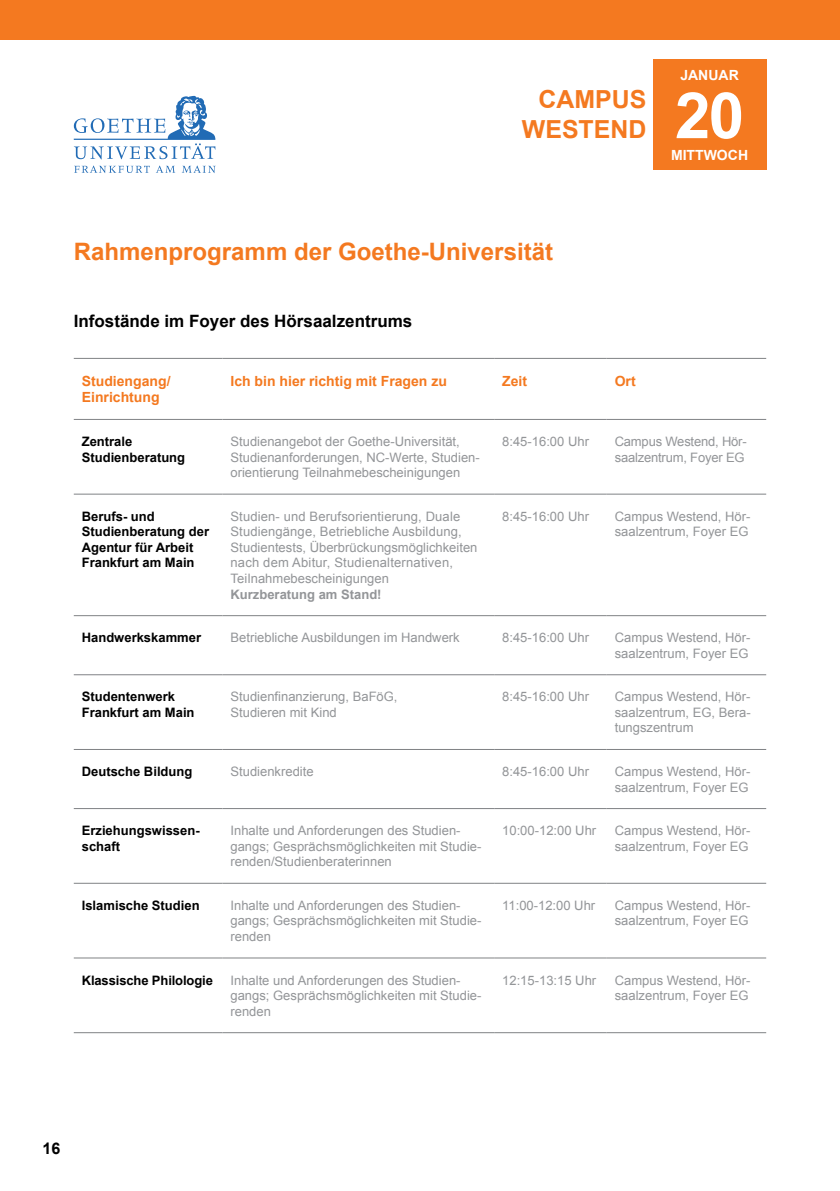
<style>
.page{position:relative;width:840px;height:1191px;background:#fff}
.page>*{position:absolute;margin:0;border:0;box-sizing:border-box;transform-origin:0 0}
.t1{font:700 64px "Arial";color:#fff}
.t2{font:700 24.8px/29.8px "Arial";color:#f47920}
.t3{font:700 24px "Arial";color:#f47920}
.t4{font:700 17px "Arial";color:#000}
.t5{font:700 16px "Arial";color:#000}
.t6{font:700 14px/16.8px "Arial";color:#f47920}
.t7{font:700 14px "Arial";color:#fff}
.t8{font:13px/15.6px "Arial";color:#939598}
.t9{font:700 13px/15.6px "Arial";color:#000}
.t10{font:700 13px "Arial";color:#939598}
</style>
<div class="page">
<div style="left:0;top:0;width:839px;height:40px;background:#f47920"></div>
<svg style="left:74px;top:96px;width:141px;height:63px"></svg>
<svg style="left:74px;top:166px;width:76px;height:7px"></svg>
<svg style="left:156px;top:166px;width:19px;height:7px"></svg>
<svg style="left:182px;top:166px;width:33px;height:7px"></svg>
<hr style="left:74px;top:493px;width:148px;height:1px;background:#808285">
<hr style="left:222px;top:493px;width:272px;height:1px;background:#808285">
<hr style="left:494px;top:493px;width:112px;height:1px;background:#808285">
<hr style="left:606px;top:493px;width:159px;height:1px;background:#808285">
<hr style="left:74px;top:615px;width:148px;height:1px;background:#808285">
<hr style="left:222px;top:615px;width:272px;height:1px;background:#808285">
<hr style="left:494px;top:615px;width:112px;height:1px;background:#808285">
<hr style="left:606px;top:615px;width:159px;height:1px;background:#808285">
<hr style="left:74px;top:674px;width:148px;height:1px;background:#808285">
<hr style="left:222px;top:674px;width:272px;height:1px;background:#808285">
<hr style="left:494px;top:674px;width:112px;height:1px;background:#808285">
<hr style="left:606px;top:674px;width:159px;height:1px;background:#808285">
<hr style="left:74px;top:749px;width:148px;height:1px;background:#808285">
<hr style="left:222px;top:749px;width:272px;height:1px;background:#808285">
<hr style="left:494px;top:749px;width:112px;height:1px;background:#808285">
<hr style="left:606px;top:749px;width:159px;height:1px;background:#808285">
<hr style="left:74px;top:808px;width:148px;height:1px;background:#808285">
<hr style="left:222px;top:808px;width:272px;height:1px;background:#808285">
<hr style="left:494px;top:808px;width:112px;height:1px;background:#808285">
<hr style="left:606px;top:808px;width:159px;height:1px;background:#808285">
<hr style="left:74px;top:882px;width:148px;height:1px;background:#808285">
<hr style="left:222px;top:882px;width:272px;height:1px;background:#808285">
<hr style="left:494px;top:882px;width:112px;height:1px;background:#808285">
<hr style="left:606px;top:882px;width:159px;height:1px;background:#808285">
<hr style="left:74px;top:957px;width:148px;height:1px;background:#808285">
<hr style="left:222px;top:957px;width:272px;height:1px;background:#808285">
<hr style="left:494px;top:957px;width:112px;height:1px;background:#808285">
<hr style="left:606px;top:957px;width:159px;height:1px;background:#808285">
<hr style="left:74px;top:1032px;width:148px;height:1px;background:#808285">
<hr style="left:222px;top:1032px;width:272px;height:1px;background:#808285">
<hr style="left:494px;top:1032px;width:112px;height:1px;background:#808285">
<hr style="left:606px;top:1032px;width:159px;height:1px;background:#808285">
<hr style="left:74px;top:358px;width:148px;height:1px;background:#808285">
<hr style="left:222px;top:358px;width:272px;height:1px;background:#808285">
<hr style="left:494px;top:358px;width:112px;height:1px;background:#808285">
<hr style="left:606px;top:358px;width:159px;height:1px;background:#808285">
<hr style="left:74px;top:419px;width:148px;height:1px;background:#808285">
<hr style="left:222px;top:419px;width:272px;height:1px;background:#808285">
<hr style="left:494px;top:419px;width:112px;height:1px;background:#808285">
<hr style="left:606px;top:419px;width:159px;height:1px;background:#808285">
<div style="left:652px;top:60px;width:113px;height:110px;background:#f47920"></div>
<h2 class="t2" style="left:521px;top:85px;width:54px;text-indent:17px">Campus<br>Westend</h2>
<p class="t7" style="left:680px;top:66px;width:60px">JANUAR</p>
<h1 class="t1" style="left:674px;top:73px;width:71px">20</h1>
<p class="t7" style="left:670px;top:146px;width:78px">MITTWOCH</p>
<h3 class="t3" style="left:74px;top:235px;width:480px">Rahmenprogramm der Goethe-Universität</h3>
<h3 class="t4" style="left:74px;top:310px;width:340px">Infostände im Foyer des Hörsaalzentrums</h3>
<p class="t6" style="left:82px;top:373px;width:90px">Studiengang/<br>Einrichtung</p>
<p class="t6" style="left:230px;top:373px;width:218px">Ich bin hier richtig mit Fragen zu</p>
<p class="t6" style="left:502px;top:373px;width:26px">Zeit</p>
<p class="t6" style="left:614px;top:373px;width:22px">Ort</p>
<p class="t9" style="left:82px;top:434px;width:105px">Zentrale<br>Studienberatung</p>
<p class="t8" style="left:230px;top:434px;width:251px">Studienangebot der Goethe-Universität,<br>Studienanforderungen, NC-Werte, Studien&shy;orientierung Teilnahmebescheinigungen</p>
<p class="t8" style="left:502px;top:434px;width:88px">8:45-16:00 Uhr</p>
<p class="t8" style="left:614px;top:434px;width:133px">Campus Westend, Hör&shy;saalzentrum, Foyer EG</p>
<p class="t9" style="left:82px;top:508px;width:129px">Berufs- und<br>Studienberatung der<br>Agentur für Arbeit<br>Frankfurt am Main</p>
<p class="t8" style="left:230px;top:508px;width:248px">Studien- und Berufsorientierung, Duale Studiengänge, Betriebliche Ausbildung, Studientests, Überbrückungsmöglichkeiten nach dem Abitur, Studienalternativen, Teilnahmebescheinigungen</p>
<p class="t10" style="left:230px;top:585px;width:152px">Kurzberatung am Stand!</p>
<p class="t8" style="left:502px;top:508px;width:88px">8:45-16:00 Uhr</p>
<p class="t8" style="left:614px;top:508px;width:137px">Campus Westend, Hör&shy;saalzentrum, Foyer EG</p>
<p class="t9" style="left:82px;top:630px;width:121px">Handwerkskammer</p>
<p class="t8" style="left:230px;top:630px;width:231px">Betriebliche Ausbildungen im Handwerk</p>
<p class="t8" style="left:502px;top:630px;width:88px">8:45-16:00 Uhr</p>
<p class="t8" style="left:614px;top:630px;width:137px">Campus Westend, Hör&shy;saalzentrum, Foyer EG</p>
<p class="t9" style="left:82px;top:689px;width:114px">Studentenwerk<br>Frankfurt am Main</p>
<p class="t8" style="left:230px;top:689px;width:168px">Studienfinanzierung, BaFöG,<br>Studieren mit Kind</p>
<p class="t8" style="left:502px;top:689px;width:88px">8:45-16:00 Uhr</p>
<p class="t8" style="left:614px;top:689px;width:137px;text-align:justify">Campus Westend, Hör&shy;saalzentrum, EG, Bera&shy;tungszentrum</p>
<p class="t9" style="left:82px;top:764px;width:112px">Deutsche Bildung</p>
<p class="t8" style="left:230px;top:763px;width:85px">Studienkredite</p>
<p class="t8" style="left:502px;top:763px;width:88px">8:45-16:00 Uhr</p>
<p class="t8" style="left:614px;top:763px;width:137px">Campus Westend, Hör&shy;saalzentrum, Foyer EG</p>
<p class="t9" style="left:82px;top:823px;width:119px">Erziehungswissen&shy;schaft</p>
<p class="t8" style="left:230px;top:823px;width:252px">Inhalte und Anforderungen des Studien&shy;gangs; Gesprächsmöglichkeiten mit Studie&shy;renden/Studienberaterinnen</p>
<p class="t8" style="left:502px;top:823px;width:95px">10:00-12:00 Uhr</p>
<p class="t8" style="left:614px;top:823px;width:137px">Campus Westend, Hör&shy;saalzentrum, Foyer EG</p>
<p class="t9" style="left:82px;top:897px;width:119px">Islamische Studien</p>
<p class="t8" style="left:230px;top:897px;width:252px">Inhalte und Anforderungen des Studien&shy;gangs; Gesprächsmöglichkeiten mit Studie&shy;renden</p>
<p class="t8" style="left:502px;top:897px;width:94px">11:00-12:00 Uhr</p>
<p class="t8" style="left:614px;top:897px;width:137px">Campus Westend, Hör&shy;saalzentrum, Foyer EG</p>
<p class="t9" style="left:82px;top:972px;width:133px">Klassische Philologie</p>
<p class="t8" style="left:230px;top:972px;width:252px">Inhalte und Anforderungen des Studien&shy;gangs; Gesprächsmöglichkeiten mit Studie&shy;renden</p>
<p class="t8" style="left:502px;top:972px;width:95px">12:15-13:15 Uhr</p>
<p class="t8" style="left:614px;top:972px;width:137px">Campus Westend, Hör&shy;saalzentrum, Foyer EG</p>
<p class="t5" style="left:43px;top:1137px;width:19px">16</p>
</div>
